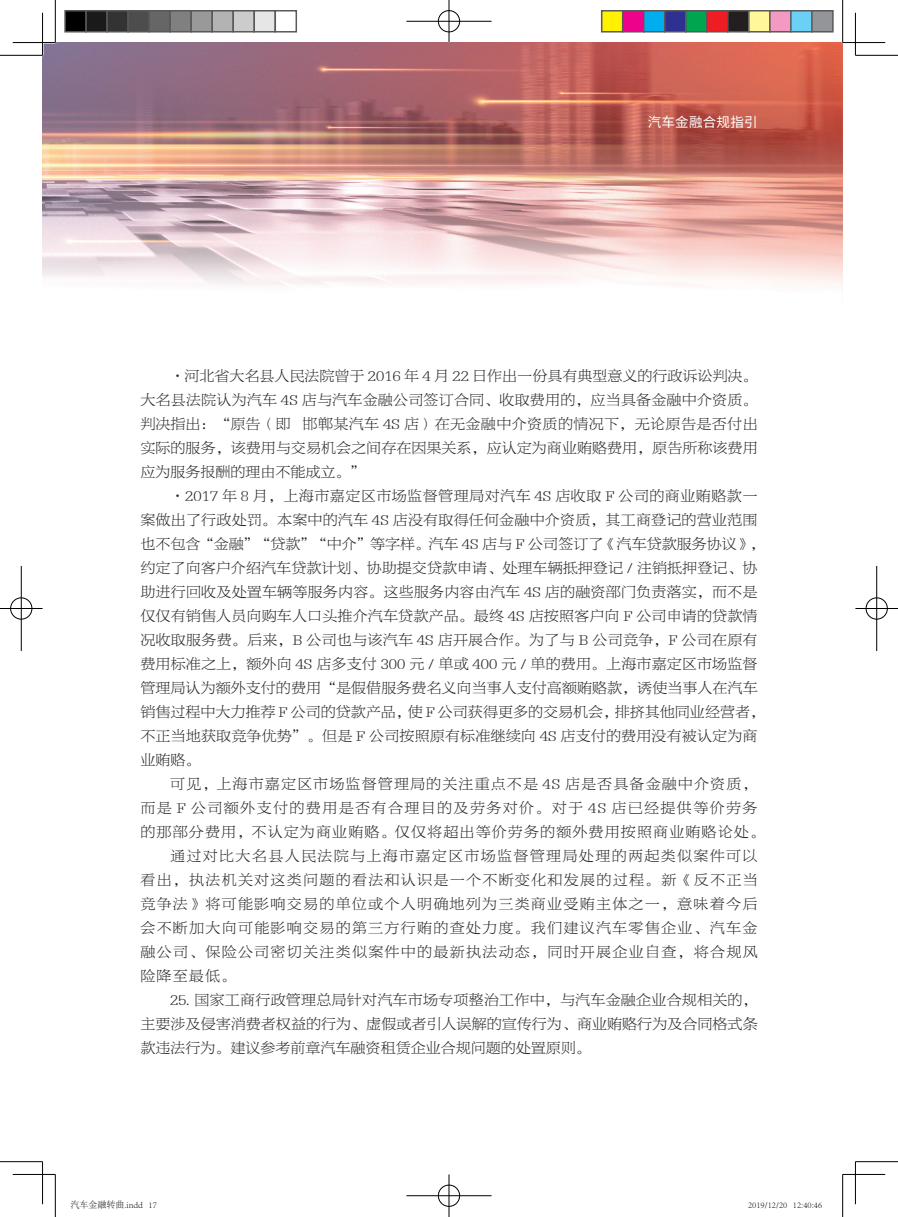
<style>
.page{position:relative;width:898px;height:1217px;background:#fff}
.page>*{position:absolute;margin:0;border:0;box-sizing:border-box;transform-origin:0 0}
.t1{font:15px/24px "FZBYSK GBK1 0";letter-spacing:.015em;color:#231f20;text-align:justify}
.t2{font:15px "FZBYSK GBK1 0";letter-spacing:.085em;color:#231f20}
.t3{font:15px "FZBYSK GBK1 0";letter-spacing:.075em;color:#231f20}
.t4{font:15px "FZBYSK GBK1 0";letter-spacing:.095em;color:#231f20}
.t5{font:15px "FZBYSK GBK1 0";letter-spacing:.09em;color:#231f20}
.t6{font:13.5px "Source Han Sans CN";letter-spacing:.02em;color:#fff}
.t7{font:300 9px "Adobe Song Std";color:#000}
</style>
<div class="page">
<img style="left:43px;top:43px;width:798px;height:243px">
<hr style="left:13px;top:41px;width:42px;height:3px;background:#fff">
<hr style="left:41px;top:13px;width:3px;height:42px;background:#fff">
<hr style="left:0;top:55px;width:43px;height:1px;background:#000">
<hr style="left:855px;top:55px;width:42px;height:1px;background:#000">
<hr style="left:0;top:1161px;width:43px;height:1px;background:#000">
<hr style="left:855px;top:1161px;width:42px;height:1px;background:#000">
<hr style="left:55px;top:0;width:1px;height:43px;background:#000">
<hr style="left:55px;top:1174px;width:1px;height:42px;background:#000">
<hr style="left:842px;top:0;width:1px;height:43px;background:#000">
<hr style="left:842px;top:1174px;width:1px;height:42px;background:#000">
<hr style="left:13px;top:42px;width:42px;height:1px;background:#000">
<hr style="left:842px;top:42px;width:42px;height:1px;background:#000">
<hr style="left:13px;top:1173px;width:42px;height:1px;background:#000">
<hr style="left:842px;top:1173px;width:42px;height:1px;background:#000">
<hr style="left:42px;top:13px;width:1px;height:42px;background:#000">
<hr style="left:42px;top:1161px;width:1px;height:42px;background:#000">
<hr style="left:854px;top:13px;width:1px;height:42px;background:#000">
<hr style="left:854px;top:1161px;width:1px;height:42px;background:#000">
<div style="left:437px;top:10px;width:23px;height:23px;border:2px solid #fff;border-radius:50%"></div>
<hr style="left:406px;top:20px;width:85px;height:2px;background:#fff">
<hr style="left:448px;top:0;width:2px;height:43px;background:#fff">
<div style="left:438px;top:10px;width:21px;height:22px;border:1px solid #000;border-radius:50%"></div>
<hr style="left:406px;top:21px;width:85px;height:1px;background:#000">
<hr style="left:448px;top:0;width:1px;height:43px;background:#000">
<div style="left:437px;top:1183px;width:23px;height:23px;border:2px solid #fff;border-radius:50%"></div>
<hr style="left:406px;top:1194px;width:85px;height:2px;background:#fff">
<hr style="left:448px;top:1174px;width:2px;height:42px;background:#fff">
<div style="left:438px;top:1184px;width:21px;height:22px;border:1px solid #000;border-radius:50%"></div>
<hr style="left:406px;top:1195px;width:85px;height:1px;background:#000">
<hr style="left:448px;top:1174px;width:1px;height:42px;background:#000">
<div style="left:10px;top:596px;width:23px;height:24px;border:2px solid #fff;border-radius:50%"></div>
<hr style="left:0;top:607px;width:43px;height:2px;background:#fff">
<hr style="left:20px;top:566px;width:2px;height:85px;background:#fff">
<div style="left:10px;top:597px;width:22px;height:22px;border:1px solid #000;border-radius:50%"></div>
<hr style="left:0;top:608px;width:43px;height:1px;background:#000">
<hr style="left:21px;top:566px;width:1px;height:85px;background:#000">
<div style="left:864px;top:596px;width:24px;height:24px;border:2px solid #fff;border-radius:50%"></div>
<hr style="left:855px;top:607px;width:42px;height:2px;background:#fff">
<hr style="left:875px;top:566px;width:2px;height:85px;background:#fff">
<div style="left:865px;top:597px;width:22px;height:22px;border:1px solid #000;border-radius:50%"></div>
<hr style="left:855px;top:608px;width:42px;height:1px;background:#000">
<hr style="left:876px;top:566px;width:1px;height:85px;background:#000">
<div style="left:65px;top:11px;width:21px;height:21px;background:#000"></div>
<div style="left:64px;top:10px;width:23px;height:23px;border:2px solid #595959"></div>
<div style="left:86px;top:11px;width:21px;height:21px;background:#1a1a1a"></div>
<div style="left:85px;top:10px;width:23px;height:23px;border:2px solid #595959"></div>
<div style="left:107px;top:11px;width:21px;height:21px;background:#333"></div>
<div style="left:106px;top:10px;width:23px;height:23px;border:2px solid #595959"></div>
<div style="left:128px;top:11px;width:21px;height:21px;background:#4d4d4d"></div>
<div style="left:127px;top:10px;width:23px;height:23px;border:2px solid #595959"></div>
<div style="left:149px;top:11px;width:21px;height:21px;background:#666"></div>
<div style="left:148px;top:10px;width:23px;height:23px;border:2px solid #595959"></div>
<div style="left:170px;top:11px;width:21px;height:21px;background:#808080"></div>
<div style="left:169px;top:10px;width:23px;height:23px;border:2px solid #595959"></div>
<div style="left:191px;top:11px;width:21px;height:21px;background:#999"></div>
<div style="left:190px;top:10px;width:23px;height:23px;border:2px solid #595959"></div>
<div style="left:212px;top:11px;width:21px;height:21px;background:#b3b3b3"></div>
<div style="left:211px;top:10px;width:23px;height:23px;border:2px solid #595959"></div>
<div style="left:233px;top:11px;width:21px;height:21px;background:#ccc"></div>
<div style="left:232px;top:10px;width:23px;height:23px;border:2px solid #595959"></div>
<div style="left:254px;top:11px;width:21px;height:21px;background:#e6e6e6"></div>
<div style="left:253px;top:10px;width:23px;height:23px;border:2px solid #595959"></div>
<div style="left:274px;top:10px;width:23px;height:23px;border:2px solid #595959"></div>
<div style="left:601px;top:11px;width:21px;height:21px;background:#fff101"></div>
<div style="left:600px;top:10px;width:23px;height:23px;border:2px solid #595959"></div>
<div style="left:622px;top:11px;width:21px;height:21px;background:#ed028c"></div>
<div style="left:621px;top:10px;width:23px;height:23px;border:2px solid #595959"></div>
<div style="left:643px;top:11px;width:21px;height:21px;background:#00aeef"></div>
<div style="left:642px;top:10px;width:23px;height:23px;border:2px solid #595959"></div>
<div style="left:664px;top:11px;width:21px;height:21px;background:#2e3092"></div>
<div style="left:663px;top:10px;width:23px;height:23px;border:2px solid #595959"></div>
<div style="left:685px;top:11px;width:21px;height:21px;background:#00a54f"></div>
<div style="left:684px;top:10px;width:23px;height:23px;border:2px solid #595959"></div>
<div style="left:706px;top:11px;width:21px;height:21px;background:#ee1d23"></div>
<div style="left:705px;top:10px;width:23px;height:23px;border:2px solid #595959"></div>
<div style="left:727px;top:11px;width:21px;height:21px;background:#231f20"></div>
<div style="left:726px;top:10px;width:23px;height:23px;border:2px solid #595959"></div>
<div style="left:748px;top:11px;width:21px;height:21px;background:#fff79a"></div>
<div style="left:747px;top:10px;width:23px;height:23px;border:2px solid #595959"></div>
<div style="left:769px;top:11px;width:21px;height:21px;background:#f499c2"></div>
<div style="left:768px;top:10px;width:23px;height:23px;border:2px solid #595959"></div>
<div style="left:790px;top:11px;width:21px;height:21px;background:#6bcff6"></div>
<div style="left:789px;top:10px;width:23px;height:23px;border:2px solid #595959"></div>
<div style="left:811px;top:11px;width:21px;height:21px;background:#939598"></div>
<div style="left:810px;top:10px;width:23px;height:23px;border:2px solid #595959"></div>
<p class="t6" style="left:647px;top:114px;width:111px">汽车金融合规指引</p>
<p class="t1" style="left:140px;top:364px;width:618px;text-indent:30px">·河北省大名县人民法院曾于 2016 年 4 月 22 日作出一份具有典型意义的行政诉讼判决。大名县法院认为汽车 4S 店与汽车金融公司签订合同、收取费用的，应当具备金融中介资质。判决指出：“原告（即 邯郸某汽车 4S 店）在无金融中介资质的情况下，无论原告是否付出实际的服务，该费用与交易机会之间存在因果关系，应认定为商业贿赂费用，原告所称该费用应为服务报酬的理由不能成立。”</p>
<p class="t1" style="left:140px;top:484px;width:626px;text-align:left;text-indent:30px">·2017 年 8 月，上海市嘉定区市场监督管理局对汽车 4S 店收取 F 公司的商业贿赂款一案做出了行政处罚。本案中的汽车 4S 店没有取得任何金融中介资质，其工商登记的营业范围也不包含“金融”“贷款”“中介”等字样。汽车 4S 店与 F 公司签订了《汽车贷款服务协议》，约定了向客户介绍汽车贷款计划、协助提交贷款申请、处理车辆抵押登记 / 注销抵押登记、协助进行回收及处置车辆等服务内容。这些服务内容由汽车 4S 店的融资部门负责落实，而不是仅仅有销售人员向购车人口头推介汽车贷款产品。最终 4S 店按照客户向 F 公司申请的贷款情况收取服务费。后来，B 公司也与该汽车 4S 店开展合作。为了与 B 公司竞争，F 公司在原有费用标准之上，额外向 4S 店多支付 300 元 / 单或 400 元 / 单的费用。上海市嘉定区市场监督管理局认为额外支付的费用“是假借服务费名义向当事人支付高额贿赂款，诱使当事人在汽车销售过程中大力推荐 F 公司的贷款产品，使 F 公司获得更多的交易机会，排挤其他同业经营者，不正当地获取竞争优势”。但是 F 公司按照原有标准继续向 4S 店支付的费用没有被认定为商业贿赂。</p>
<p class="t3" style="left:170px;top:775px;width:588px">可见，上海市嘉定区市场监督管理局的关注重点不是 4S 店是否具备金融中介资质，</p>
<p class="t4" style="left:140px;top:799px;width:618px">而是 F 公司额外支付的费用是否有合理目的及劳务对价。对于 4S 店已经提供等价劳务</p>
<p class="t3" style="left:140px;top:823px;width:626px">的那部分费用，不认定为商业贿赂。仅仅将超出等价劳务的额外费用按照商业贿赂论处。</p>
<p class="t5" style="left:170px;top:847px;width:588px">通过对比大名县人民法院与上海市嘉定区市场监督管理局处理的两起类似案件可以</p>
<p class="t2" style="left:140px;top:871px;width:618px">看出，执法机关对这类问题的看法和认识是一个不断变化和发展的过程。新《反不正当</p>
<p class="t2" style="left:140px;top:895px;width:618px">竞争法》将可能影响交易的单位或个人明确地列为三类商业受贿主体之一，意味着今后</p>
<p class="t2" style="left:140px;top:919px;width:618px">会不断加大向可能影响交易的第三方行贿的查处力度。我们建议汽车零售企业、汽车金</p>
<p class="t2" style="left:140px;top:943px;width:618px">融公司、保险公司密切关注类似案件中的最新执法动态，同时开展企业自查，将合规风</p>
<p class="t1" style="left:140px;top:964px;width:97px">险降至最低。</p>
<p class="t1" style="left:140px;top:988px;width:618px;text-indent:30px">25. 国家工商行政管理总局针对汽车市场专项整治工作中，与汽车金融企业合规相关的，主要涉及侵害消费者权益的行为、虚假或者引人误解的宣传行为、商业贿赂行为及合同格式条款违法行为。建议参考前章汽车融资租赁企业合规问题的处置原则。</p>
<p class="t7" style="left:70px;top:1199px;width:88px">汽车金融转曲.indd 17</p>
<p class="t7" style="left:747px;top:1199px;width:76px">2019/12/20 12:40:46</p>
</div>
